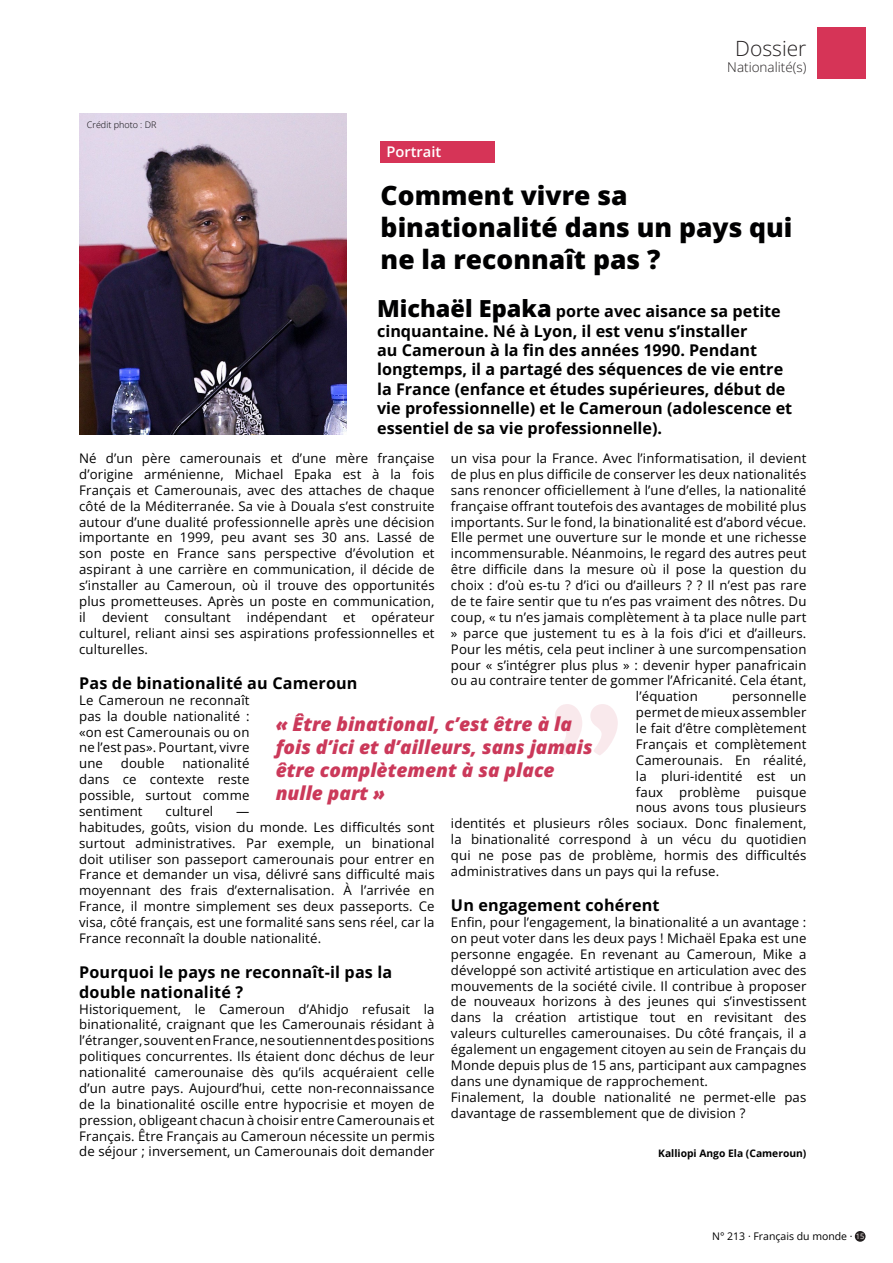
<style>
.page{position:relative;width:893px;height:1263px;background:#fff}
.page>*{position:absolute;margin:0;border:0;box-sizing:border-box;transform-origin:0 0}
.t1{font:800 26.4px/31.8px "Open Sans";color:#000001}
.t2{font:300 21px "Open Sans";color:#231f20}
.t3{font:italic 800 19.05px/23px "Open Sans";color:#cb395a}
.t4{font:700 16.2px/19.4px "Open Sans";color:#000001}
.t5{font:600 14.7px "Open Sans";color:#fff}
.t6{font:300 13.5px "Open Sans";color:#231f20}
.t7{font:13.2px/15.9px "Open Sans";letter-spacing:.01em;color:#000001;text-align:justify}
.t8{font:10.5px "Open Sans";color:#000001}
.t9{font:700 10.35px "Open Sans";color:#000001}
.t10{font:300 9px "Open Sans";color:#000001}
.s1{font-weight:800;font-size:23.55px}
.s2{font-size:7.5px;color:#f8f1ef}
</style>
<div class="page">
<div style="left:855px;top:1231px;width:10px;height:11px;background:#231f20;border-radius:50%"></div>
<div style="left:817px;top:27px;width:49px;height:52px;background:#d63457"></div>
<img style="left:79px;top:113px;width:268px;height:321px">
<svg style="left:555px;top:704px;width:63px;height:51px"></svg>
<div style="left:381px;top:141px;width:114px;height:22px;background:#d63457"></div>
<p class="t10" style="left:87px;top:121px;width:71px">Crédit photo : DR</p>
<p class="t5" style="left:386px;top:145px;width:56px">Portrait</p>
<h2 class="t2" style="left:735px;top:40px;width:73px">Dossier</h2>
<p class="t6" style="left:727px;top:62px;width:81px">Nationalité(s)</p>
<h1 class="t1" style="left:381px;top:182px;width:413px">Comment vivre sa binationalité dans un pays qui ne la reconnaît pas ?</h1>
<p class="t4" style="left:377px;top:303px;width:417px"><span class="s1">Michaël Epaka</span> porte avec aisance sa petite cinquantaine. Né à Lyon, il est venu s’installer<br>au Cameroun à la fin des années 1990. Pendant longtemps, il a partagé des séquences de vie entre la France (enfance et études supérieures, début de vie professionnelle) et le Cameroun (adolescence et essentiel de sa vie professionnelle).</p>
<p class="t7" style="left:451px;top:450px;width:357px">un visa pour la France. Avec l’informatisation, il devient</p>
<p class="t7" style="left:451px;top:466px;width:357px">de plus en plus difficile de conserver les deux nationalités</p>
<p class="t7" style="left:451px;top:482px;width:357px">sans renoncer officiellement à l’une d’elles, la nationalité</p>
<p class="t7" style="left:451px;top:498px;width:357px">française offrant toutefois des avantages de mobilité plus</p>
<p class="t7" style="left:451px;top:513px;width:357px">importants. Sur le fond, la binationalité est d’abord vécue.</p>
<p class="t7" style="left:451px;top:531px;width:357px">Elle permet une ouverture sur le monde et une richesse</p>
<p class="t7" style="left:451px;top:545px;width:357px">incommensurable. Néanmoins, le regard des autres peut</p>
<p class="t7" style="left:451px;top:561px;width:357px">être difficile dans la mesure où il pose la question du</p>
<p class="t7" style="left:451px;top:577px;width:357px">choix : d’où es-tu ? d’ici ou d’ailleurs ? ? Il n’est pas rare</p>
<p class="t7" style="left:451px;top:593px;width:357px">de te faire sentir que tu n’es pas vraiment des nôtres. Du</p>
<p class="t7" style="left:451px;top:610px;width:357px">coup, « tu n’es jamais complètement à ta place nulle part</p>
<p class="t7" style="left:451px;top:625px;width:357px">» parce que justement tu es à la fois d’ici et d’ailleurs.</p>
<p class="t7" style="left:451px;top:642px;width:357px">Pour les métis, cela peut incliner à une surcompensation</p>
<p class="t7" style="left:451px;top:658px;width:357px">pour « s’intégrer plus plus » : devenir hyper panafricain</p>
<p class="t7" style="left:451px;top:672px;width:357px">ou au contraire tenter de gommer l’Africanité. Cela étant,</p>
<p class="t7" style="left:636px;top:690px;width:63px">l’équation</p>
<p class="t7" style="left:732px;top:690px;width:76px">personnelle</p>
<p class="t7" style="left:636px;top:706px;width:172px">permet de mieux assembler</p>
<p class="t7" style="left:636px;top:720px;width:172px">le fait d’être complètement</p>
<p class="t7" style="left:636px;top:737px;width:172px">Français et complètement</p>
<p class="t7" style="left:636px;top:752px;width:172px">Camerounais. En réalité,</p>
<p class="t7" style="left:636px;top:769px;width:172px">la pluri-identité est un</p>
<p class="t7" style="left:636px;top:785px;width:172px">faux problème puisque</p>
<p class="t7" style="left:636px;top:801px;width:172px">nous avons tous plusieurs</p>
<p class="t7" style="left:451px;top:815px;width:357px">identités et plusieurs rôles sociaux. Donc finalement,</p>
<p class="t7" style="left:451px;top:833px;width:357px">la binationalité correspond à un vécu du quotidien</p>
<p class="t7" style="left:451px;top:847px;width:357px">qui ne pose pas de problème, hormis des difficultés</p>
<p class="t7" style="left:451px;top:863px;width:270px">administratives dans un pays qui la refuse.</p>
<p class="t4" style="left:451px;top:897px;width:210px">Un engagement cohérent</p>
<p class="t7" style="left:451px;top:914px;width:357px;text-align:left">Enfin, pour l’engagement, la binationalité a un avantage : on peut voter dans les deux pays ! Michaël Epaka est une personne engagée. En revenant au Cameroun, Mike a développé son activité artistique en articulation avec des mouvements de la société civile. Il contribue à proposer de nouveaux horizons à des jeunes qui s’investissent dans la création artistique tout en revisitant des valeurs culturelles camerounaises. Du côté français, il a également un engagement citoyen au sein de Français du Monde depuis plus de 15 ans, participant aux campagnes dans une dynamique de rapprochement.<br>Finalement, la double nationalité ne permet-elle pas davantage de rassemblement que de division ?</p>
<p class="t7" style="left:79px;top:452px;width:357px">Né d’un père camerounais et d’une mère française d’origine arménienne, Michael Epaka est à la fois Français et Camerounais, avec des attaches de chaque côté de la Méditerranée. Sa vie à Douala s’est construite autour d’une dualité professionnelle après une décision importante en 1999, peu avant ses 30 ans. Lassé de son poste en France sans perspective d’évolution et aspirant à une carrière en communication, il décide de s’installer au Cameroun, où il trouve des opportunités plus prometteuses. Après un poste en communication, il devient consultant indépendant et opérateur culturel, reliant ainsi ses aspirations professionnelles et culturelles.</p>
<p class="t4" style="left:79px;top:675px;width:280px">Pas de binationalité au Cameroun</p>
<p class="t7" style="left:79px;top:693px;width:172px">Le Cameroun ne reconnaît pas la double nationalité : «on est Camerounais ou on ne l’est pas». Pourtant, vivre une</p>
<h3 class="t3" style="left:276px;top:715px;width:318px">« Être binational, c’est être à la fois d’ici et d’ailleurs, sans jamais être complètement à sa place nulle part »</h3>
<p class="t7" style="left:79px;top:757px;width:172px;text-indent:103px">nationalité dans ce contexte reste possible, surtout comme sentiment</p>
<p class="t7" style="left:121px;top:757px;width:45px">double</p>
<p class="t7" style="left:166px;top:804px;width:49px">culturel</p>
<p class="t7" style="left:79px;top:804px;width:357px;text-align:left;text-indent:157px">—<br>habitudes, goûts, vision du monde. Les difficultés sont surtout administratives. Par exemple, un binational doit utiliser son passeport camerounais pour entrer en France et demander un visa, délivré sans difficulté mais moyennant des frais d’externalisation. À l’arrivée en France, il montre simplement ses deux passeports. Ce visa, côté français, est une formalité sans sens réel, car la France reconnaît la double nationalité.</p>
<p class="t4" style="left:79px;top:964px;width:315px">Pourquoi le pays ne reconnaît-il pas la double nationalité ?</p>
<p class="t7" style="left:79px;top:1000px;width:357px">Historiquement, le Cameroun d’Ahidjo refusait la binationalité, craignant que les Camerounais résidant à l’étranger, souvent en France, ne soutiennent des positions politiques concurrentes. Ils étaient donc déchus de leur nationalité camerounaise dès qu’ils acquéraient celle d’un autre pays. Aujourd’hui, cette non-reconnaissance de la binationalité oscille entre hypocrisie et moyen de pression, obligeant chacun à choisir entre Camerounais et Français. Être Français au Cameroun nécessite un permis de séjour ; inversement, un Camerounais doit demander</p>
<p class="t9" style="left:658px;top:1149px;width:150px">Kalliopi Ango Ela (Cameroun)</p>
<p class="t8" style="left:712px;top:1232px;width:154px">N° 213 · Français du monde · <span class="s2">15</span></p>
</div>
